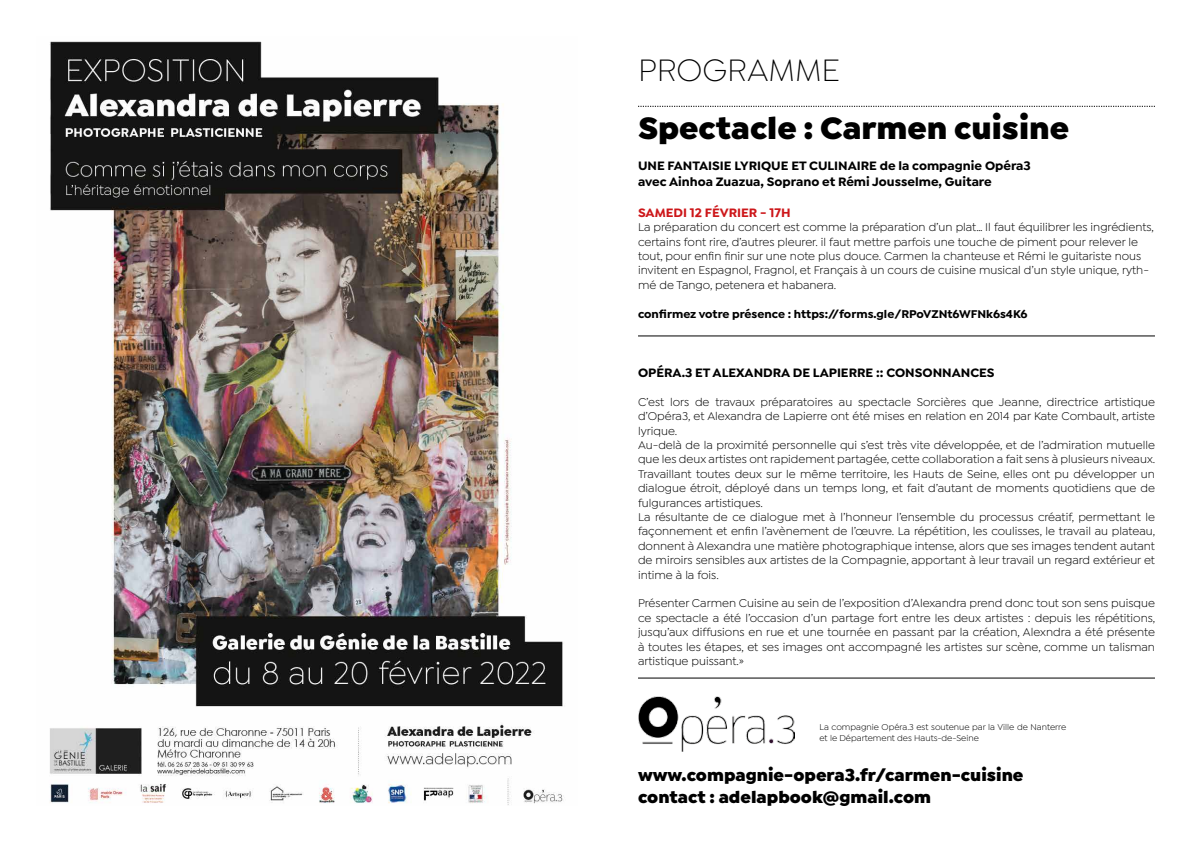
<style>
.page{position:relative;width:1191px;height:842px;background:#fff}
.page>*{position:absolute;margin:0;border:0;box-sizing:border-box;transform-origin:0 0}
.t1{font:900 33px "Isidora Sans";color:#000}
.t2{font:300 33px "Isidora Sans";color:#000}
.t3{font:900 18px/21.6px "Isidora Sans";color:#000}
.t4{font:700 13px/15.6px "Isidora Sans";color:#000}
.t5{font:700 13px "Isidora Sans";color:#cd171a}
.t6{font:12px/14.4px "Isidora Sans";color:#000}
.t7{font:700 12px "Isidora Sans";color:#000}
.t8{font:9px/10.8px "Isidora Sans";color:#000}
</style>
<div class="page">
<img style="left:50px;top:41px;width:513px;height:764px">
<svg style="left:638px;top:106px;width:517px;height:1px"></svg>
<hr style="left:638px;top:335px;width:517px;height:1px;background:#000">
<hr style="left:638px;top:677px;width:517px;height:1px;background:#000">
<img style="left:638px;top:697px;width:156px;height:54px">
<h1 class="t2" style="left:638px;top:53px;width:203px">PROGRAMME</h1>
<h1 class="t1" style="left:638px;top:107px;width:433px">Spectacle : Carmen cuisine</h1>
<p class="t4" style="left:638px;top:158px;width:394px">UNE FANTAISIE LYRIQUE ET CULINAIRE de la compagnie Opéra3 avec Ainhoa Zuazua, Soprano et Rémi Jousselme, Guitare</p>
<p class="t5" style="left:638px;top:204px;width:154px">SAMEDI 12 FÉVRIER - 17H</p>
<p class="t6" style="left:638px;top:220px;width:517px">La préparation du concert est comme la préparation d’un plat… Il faut équilibrer les ingrédients, certains font rire, d’autres pleurer. il faut mettre parfois une touche de piment pour relever le tout, pour enfin finir sur une note plus douce. Carmen la chanteuse et Rémi le guitariste nous invitent en Espagnol, Fragnol, et Français à un cours de cuisine musical d’un style unique, ryth&shy;mé de Tango, petenera et habanera.</p>
<p class="t7" style="left:638px;top:307px;width:391px">confirmez votre présence : https://forms.gle/RPoVZNt6WFNk6s4K6</p>
<p class="t4" style="left:638px;top:365px;width:358px">OPÉRA.3 ET ALEXANDRA DE LAPIERRE :: CONSONNANCES</p>
<p class="t6" style="left:638px;top:395px;width:519px">C’est lors de travaux préparatoires au spectacle Sorcières que Jeanne, directrice artistique d’Opéra3, et Alexandra de Lapierre ont été mises en relation en 2014 par Kate Combault, artiste lyrique.<br>Au-delà de la proximité personnelle qui s’est très vite développée, et de l’admiration mutuelle que les deux artistes ont rapidement partagée, cette collaboration a fait sens à plusieurs niveaux.<br>Travaillant toutes deux sur le même territoire, les Hauts de Seine, elles ont pu développer un dialogue étroit, déployé dans un temps long, et fait d’autant de moments quotidiens que de fulgurances artistiques.<br>La résultante de ce dialogue met à l’honneur l’ensemble du processus créatif, permettant le façonnement et enfin l’avènement de l’œuvre. La répétition, les coulisses, le travail au plateau, donnent à Alexandra une matière photographique intense, alors que ses images tendent autant de miroirs sensibles aux artistes de la Compagnie, apportant à leur travail un regard extérieur et intime à la fois.</p>
<p class="t6" style="left:638px;top:596px;width:519px;text-align:justify">Présenter Carmen Cuisine au sein de l’exposition d’Alexandra prend donc tout son sens puisque ce spectacle a été l’occasion d’un partage fort entre les deux artistes : depuis les répétitions, jusqu’aux diffusions en rue et une tournée en passant par la création, Alexndra a été présente à toutes les étapes, et ses images ont accompagné les artistes sur scène, comme un talisman artistique puissant.»</p>
<p class="t8" style="left:819px;top:722px;width:248px">La compagnie Opéra.3 est soutenue par la Ville de Nanterre et le Département des Hauts-de-Seine</p>
<h2 class="t3" style="left:638px;top:764px;width:387px">www.compagnie-opera3.fr/carmen-cuisine contact : adelapbook@gmail.com</h2>
</div>
